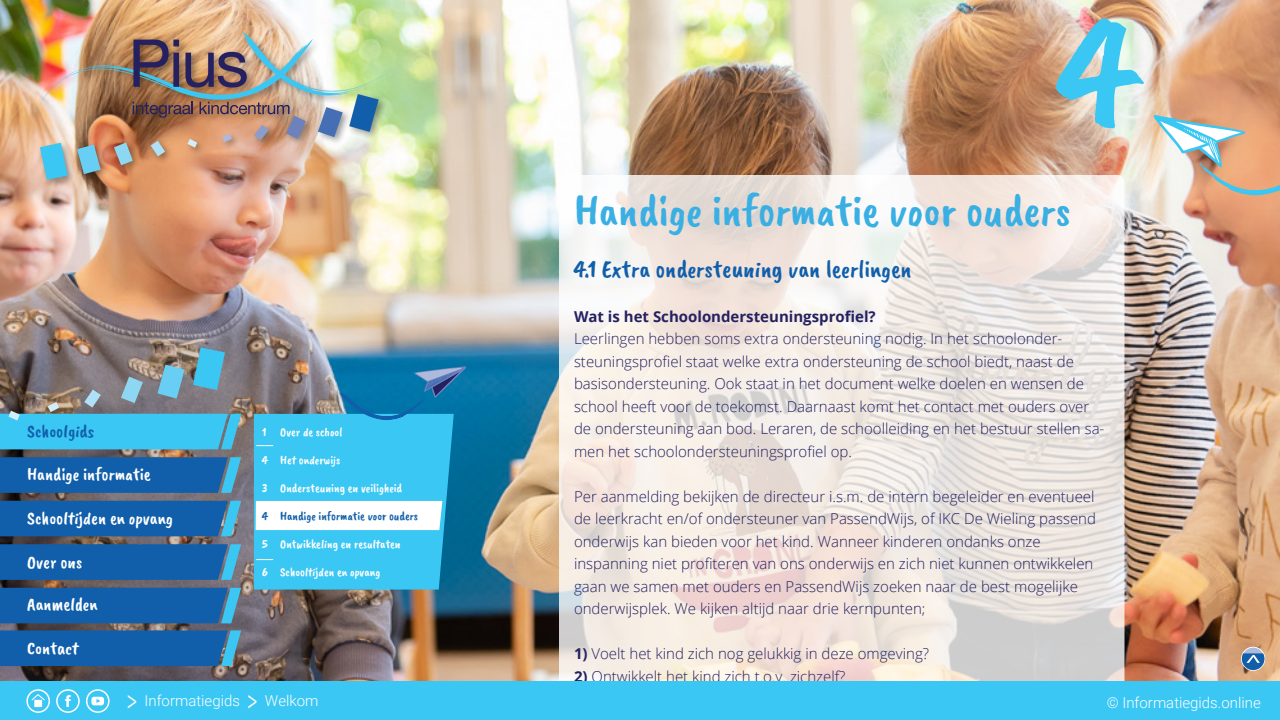
<style>
.page{position:relative;width:1280px;height:720px;background:#fff}
.page>*{position:absolute;margin:0;border:0;box-sizing:border-box;transform-origin:0 0}
.t1{font:165px "Caveat Brush";color:#3bc7f4}
.t2{font:45px "Caveat Brush";color:#39afe4}
.t3{font:25px "Caveat Brush";color:#115fab}
.t4{font:18.25px "Caveat Brush";color:#fff}
.t5{font:18.25px "Caveat Brush";color:#115fab}
.t6{font:300 15px/22.5px "Open Sans";color:#252161}
.t7{font:300 15px "Roboto";color:#fff}
.t8{font:700 15px "Open Sans";color:#252161}
.t9{font:12.5px "Caveat Brush";color:#fff}
.t10{font:12.5px "Caveat Brush";color:#115fab}
.s1{font-weight:700}
.s2{font-size:32px}
</style>
<div class="page">
<img style="left:0;top:0;width:1280px;height:682px">
<svg style="left:559px;top:175px;width:566px;height:507px;background:#ede6e1"></svg>
<div style="left:1241px;top:647px;width:24px;height:24px;background:#aebadb;border:1px solid #fff;border-radius:50%"></div>
<svg style="left:1242px;top:653px;width:22px;height:17px"></svg>
<svg style="left:0;top:457px;width:241px;height:36px;background:#1763ab"></svg>
<svg style="left:0;top:501px;width:241px;height:35px;background:#1664ac"></svg>
<svg style="left:0;top:544px;width:241px;height:36px;background:#1764ab"></svg>
<svg style="left:0;top:588px;width:241px;height:35px;background:#1563ac"></svg>
<svg style="left:0;top:630px;width:241px;height:36px;background:#1663aa"></svg>
<div style="left:30px;top:30px;width:364px;height:159px;background:#000;opacity:.4"></div>
<img style="left:31px;top:32px;width:357px;height:148px">
<svg style="left:254px;top:366px;width:212px;height:224px;background:#4eb5d9"></svg>
<svg style="left:1153px;top:115px;width:127px;height:80px"></svg>
<svg style="left:0;top:347px;width:241px;height:102px;background:#6596a7"></svg>
<div style="left:0;top:682px;width:1280px;height:38px;background:#3bc7f4"></div>
<svg style="left:56px;top:689px;width:24px;height:24px"></svg>
<svg style="left:86px;top:689px;width:24px;height:24px"></svg>
<svg style="left:26px;top:689px;width:24px;height:24px"></svg>
<div style="left:34px;top:700px;width:8px;height:7px;background:#fff"></div>
<p class="t1" style="left:1060px;top:-23px;width:77px">4</p>
<p class="t5" style="left:27px;top:420px;width:69px">Schoolgids</p>
<p class="t4" style="left:27px;top:463px;width:125px">Handige informatie</p>
<p class="t4" style="left:27px;top:508px;width:147px">Schooltijden en opvang</p>
<p class="t4" style="left:27px;top:552px;width:57px">Over ons</p>
<p class="t4" style="left:27px;top:594px;width:72px">Aanmelden</p>
<p class="t4" style="left:27px;top:638px;width:53px">Contact</p>
<p class="t9" style="left:262px;top:424px;width:82px">1 Over de school</p>
<p class="t9" style="left:262px;top:452px;width:80px">4 Het onderwijs</p>
<p class="t9" style="left:262px;top:480px;width:141px">3 Ondersteuning en veiligheid</p>
<p class="t10" style="left:262px;top:508px;width:157px">4 Handige informatie voor ouders</p>
<p class="t9" style="left:262px;top:536px;width:140px">5 Ontwikkeling en resultaten</p>
<p class="t9" style="left:262px;top:564px;width:120px">6 Schooltijden en opvang</p>
<p class="t2" style="left:574px;top:184px;width:498px">Handige informatie voor ouders</p>
<p class="t3" style="left:574px;top:254px;width:339px">4.1 Extra ondersteuning van leerlingen</p>
<p class="t8" style="left:574px;top:306px;width:303px">Wat is het Schoolondersteuningsprofiel?</p>
<p class="t6" style="left:574px;top:327px;width:532px">Leerlingen hebben soms extra ondersteuning nodig. In het schoolonder&shy;steuningsprofiel staat welke extra ondersteuning de school biedt, naast de basisondersteuning. Ook staat in het document welke doelen en wensen de school heeft voor de toekomst. Daarnaast komt het contact met ouders over de ondersteuning aan bod. Leraren, de schoolleiding en het bestuur stellen sa&shy;men het schoolondersteuningsprofiel op.</p>
<p class="t6" style="left:574px;top:485px;width:524px;text-align:justify">Per aanmelding bekijken de directeur i.s.m. de intern begeleider en eventueel de leerkracht en/of ondersteuner van PassendWijs, of IKC De Wieling passend onderwijs kan bieden voor het kind. Wanneer kinderen ondanks onze</p>
<p class="t6" style="left:574px;top:552px;width:521px">inspanning niet profiteren van ons onderwijs en zich niet kunnen ontwikkelen</p>
<p class="t6" style="left:574px;top:575px;width:505px">gaan we samen met ouders en PassendWijs zoeken naar de best mogelijke</p>
<p class="t6" style="left:574px;top:597px;width:353px">onderwijsplek. We kijken altijd naar drie kernpunten;</p>
<p class="t6" style="left:574px;top:642px;width:357px"><span class="s1">1)</span> Voelt het kind zich nog gelukkig in deze omgeving?</p>
<p class="t6" style="left:574px;top:665px;width:273px"><span class="s1">2)</span> Ontwikkelt het kind zich t.o.v. zichzelf?</p>
<p class="t7" style="left:127px;top:691px;width:193px"><span class="s2">&gt;</span> Informatiegids <span class="s2">&gt;</span> Welkom</p>
<p class="t7" style="left:1107px;top:692px;width:156px">© Informatiegids.online</p>
</div>
